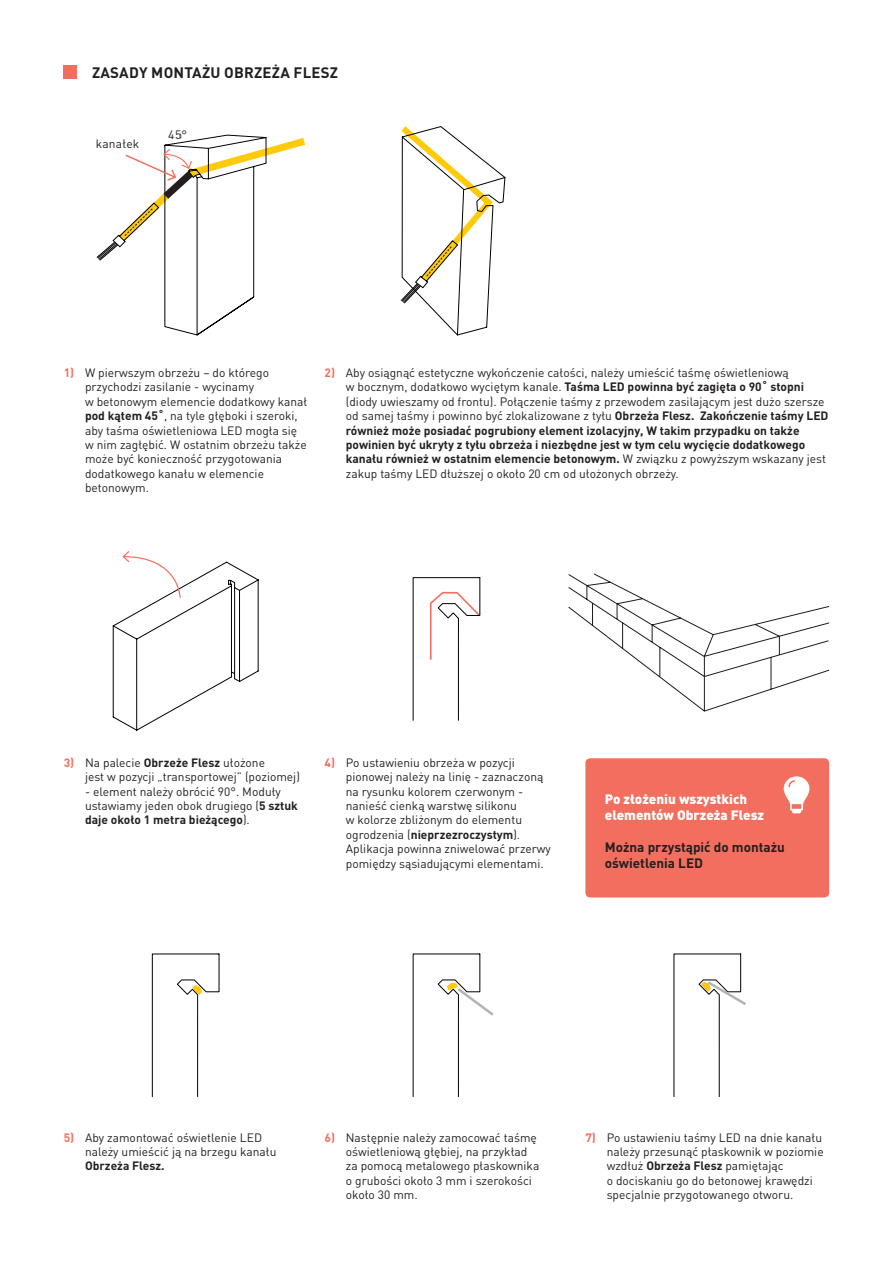
<style>
.page{position:relative;width:893px;height:1263px;background:#fff}
.page>*{position:absolute;margin:0;border:0;box-sizing:border-box;transform-origin:0 0}
.t1{font:700 15px "DINCE";letter-spacing:.015em;color:#231f20}
.t2{font:900 13.5px/16.2px "DINCE";color:#fff}
.t3{font:700 13.5px/16.2px "DINCE";color:#231f20}
.dince_7_reg_szary{font:12px/14.4px "DINCE";color:#231f20}
.dince_7_reg_szary-2{font:12px "DINCE";letter-spacing:.02em;color:#231f20}
.s1{font-weight:700;color:#f26f5f}
.s2{font-weight:700}
</style>
<div class="page">
<div style="left:585px;top:758px;width:244px;height:139px;background:#f26f5f;border-radius:5px"></div>
<svg style="left:784px;top:776px;width:25px;height:37px"></svg>
<svg style="left:112px;top:551px;width:147px;height:180px"></svg>
<svg style="left:151px;top:953px;width:69px;height:144px"></svg>
<svg style="left:412px;top:577px;width:69px;height:144px"></svg>
<svg style="left:412px;top:953px;width:82px;height:144px"></svg>
<svg style="left:673px;top:953px;width:73px;height:144px"></svg>
<svg style="left:400px;top:126px;width:106px;height:210px"></svg>
<div style="left:64px;top:65px;width:13px;height:13px;background:#f26f5f"></div>
<svg style="left:568px;top:573px;width:262px;height:139px"></svg>
<svg style="left:96px;top:134px;width:209px;height:202px"></svg>
<p class="t1" style="left:92px;top:63px;width:248px">ZASADY MONTAŻU OBRZEŻA FLESZ</p>
<p class="dince_7_reg_szary-2" style="left:96px;top:136px;width:45px">kanałek</p>
<p class="dince_7_reg_szary" style="left:168px;top:127px;width:20px">45°</p>
<p class="dince_7_reg_szary" style="left:85px;top:365px;width:224px;text-indent:-21px"><span class="s1">1)</span> W pierwszym obrzeżu – do którego przychodzi zasilanie - wycinamy<br>w betonowym elemencie dodatkowy kanał <span class="s2">pod kątem 45˚</span>, na tyle głęboki i szeroki, aby taśma oświetleniowa LED mogła się w nim zagłębić. W ostatnim obrzeżu także może być konieczność przygotowania dodatkowego kanału w elemencie betonowym.</p>
<p class="dince_7_reg_szary" style="left:346px;top:365px;width:484px;text-indent:-21px"><span class="s1">2)</span> Aby osiągnąć estetyczne wykończenie całości, należy umieścić taśmę oświetleniową<br>w bocznym, dodatkowo wyciętym kanale. <span class="s2">Taśma LED powinna być zagięta o 90˚ stopni </span>(diody uwieszamy od frontu). Połączenie taśmy z przewodem zasilającym jest dużo szersze od samej taśmy i powinno być zlokalizowane z tyłu <span class="s2">Obrzeża Flesz. Zakończenie taśmy LED również może posiadać pogrubiony element izolacyjny, W takim przypadku on także powinien być ukryty z tyłu obrzeża i niezbędne jest w tym celu wycięcie dodatkowego kanału również w ostatnim elemencie betonowym.</span> W związku z powyższym wskazany jest zakup taśmy LED dłuższej o około 20 cm od ułożonych obrzeży.</p>
<p class="dince_7_reg_szary" style="left:85px;top:755px;width:216px;text-indent:-21px"><span class="s1">3)</span> Na palecie <span class="s2">Obrzeże Flesz</span> ułożone<br>jest w pozycji „transportowej” (poziomej)</p>
<p class="dince_7_reg_szary" style="left:85px;top:784px;width:214px">- element należy obrócić 90°. Moduły ustawiamy jeden obok drugiego (<span class="s2">5 sztuk daje około 1 metra bieżącego</span>).</p>
<p class="dince_7_reg_szary" style="left:346px;top:755px;width:207px;text-indent:-21px"><span class="s1">4)</span> Po ustawieniu obrzeża w pozycji pionowej należy na linię - zaznaczoną na rysunku kolorem czerwonym - nanieść cienką warstwę silikonu<br>w kolorze zbliżonym do elementu ogrodzenia (<span class="s2">nieprzezroczystym</span>).<br>Aplikacja powinna zniwelować przerwy pomiędzy sąsiadującymi elementami.</p>
<p class="t2" style="left:605px;top:790px;width:161px">Po złożeniu wszystkich elementów Obrzeża Flesz</p>
<p class="t3" style="left:605px;top:838px;width:182px">Można przystąpić do montażu oświetlenia LED</p>
<p class="dince_7_reg_szary" style="left:85px;top:1130px;width:193px;text-indent:-21px"><span class="s1">5)</span> Aby zamontować oświetlenie LED należy umieścić ją na brzegu kanału<br><span class="s2">Obrzeża Flesz.</span></p>
<p class="dince_7_reg_szary" style="left:346px;top:1130px;width:195px;text-indent:-21px"><span class="s1">6)</span> Następnie należy zamocować taśmę oświetleniową głębiej, na przykład za pomocą metalowego płaskownika o grubości około 3 mm i szerokości około 30 mm.</p>
<p class="dince_7_reg_szary" style="left:607px;top:1130px;width:219px;text-indent:-21px"><span class="s1">7)</span> Po ustawieniu taśmy LED na dnie kanału należy przesunąć płaskownik w poziomie wzdłuż <span class="s2">Obrzeża Flesz</span> pamiętając<br>o dociskaniu go do betonowej krawędzi specjalnie przygotowanego otworu.</p>
</div>
